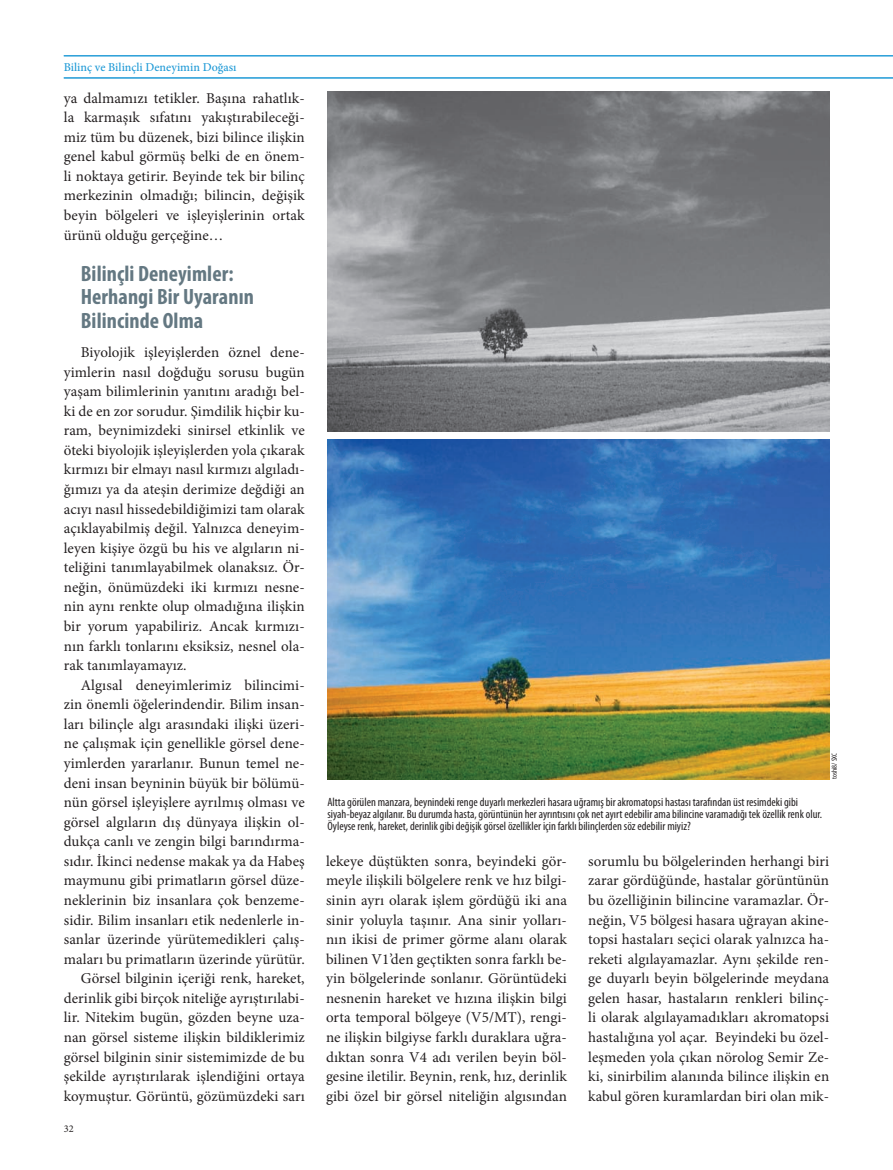
<style>
.page{position:relative;width:893px;height:1170px;background:#fff}
.page>*{position:absolute;margin:0;border:0;box-sizing:border-box;transform-origin:0 0}
.t1{font:700 condensed 22.2px/22.2px "Myriad Pro";letter-spacing:.005em;color:#647882}
.t2{font:15px/19.5px "Minion Pro";letter-spacing:.005em;color:#231f20;text-align:justify}
.t3{font:condensed 12px/12px "Myriad Pro";color:#231f20}
.t4{font:500 12px "Minion Pro";color:#1d99d6}
.t5{font:10.35px "Minion Pro";color:#231f20}
.t6{font:condensed 7.5px "Myriad Pro";color:#231f20}
</style>
<div class="page">
<hr style="left:64px;top:78px;width:829px;height:1px;background:#1d99d6">
<hr style="left:64px;top:56px;width:829px;height:1px;background:#1d99d6">
<img style="left:327px;top:439px;width:502px;height:340px">
<img style="left:327px;top:91px;width:502px;height:341px">
<p class="t4" style="left:64px;top:59px;width:174px">Bilinç ve Bilinçli Deneyimin Doğası</p>
<p class="t2" style="left:64px;top:88px;width:242px">ya dalmamızı tetikler. Başına rahatlık&shy;la karmaşık sıfatını yakıştırabileceği&shy;miz tüm bu düzenek, bizi bilince ilişkin genel kabul görmüş belki de en önem&shy;li noktaya getirir. Beyinde tek bir bilinç merkezinin olmadığı; bilincin, değişik beyin bölgeleri ve işleyişlerinin ortak ürünü olduğu gerçeğine…</p>
<h1 class="t1" style="left:81px;top:262px;width:175px">Bilinçli Deneyimler:<br>Herhangi Bir Uyaranın</h1>
<h1 class="t1" style="left:81px;top:309px;width:124px">Bilincinde Olma</h1>
<p class="t2" style="left:64px;top:342px;width:242px;text-indent:17px">Biyolojik işleyişlerden öznel dene&shy;yimlerin nasıl doğduğu sorusu bugün yaşam bilimlerinin yanıtını aradığı bel&shy;ki de en zor sorudur. Şimdilik hiçbir ku&shy;ram, beynimizdeki sinirsel etkinlik ve öteki biyolojik işleyişlerden yola çıkarak kırmızı bir elmayı nasıl kırmızı algıladı&shy;ğımızı ya da ateşin derimize değdiği an acıyı nasıl hissedebildiğimizi tam olarak açıklayabilmiş değil. Yalnızca deneyim&shy;leyen kişiye özgü bu his ve algıların ni&shy;teliğini tanımlayabilmek olanaksız. Ör&shy;neğin, önümüzdeki iki kırmızı nesne&shy;nin aynı renkte olup olmadığına ilişkin bir yorum yapabiliriz. Ancak kırmızı&shy;nın farklı tonlarını eksiksiz, nesnel ola&shy;rak tanımlayamayız.</p>
<p class="t2" style="left:64px;top:675px;width:242px;text-align:right">Algısal deneyimlerimiz bilincimi&shy;zin önemli öğelerindendir. Bilim insan&shy;ları bilinçle algı arasındaki ilişki üzeri&shy;ne çalışmak için genellikle görsel dene&shy;yimlerden yararlanır. Bunun temel ne&shy;deni insan beyninin büyük bir bölümü&shy;nün görsel işleyişlere ayrılmış olması ve görsel algıların dış dünyaya ilişkin ol&shy;dukça canlı ve zengin bilgi barındırma&shy;sıdır. İkinci nedense makak ya da Habeş maymunu gibi primatların görsel düze&shy;neklerinin biz insanlara çok benzeme&shy;sidir. Bilim insanları etik nedenlerle in&shy;sanlar üzerinde yürütemedikleri çalış&shy;maları bu primatların üzerinde yürütür.<br>Görsel bilginin içeriği renk, hareket, derinlik gibi birçok niteliğe ayrıştırılabi&shy;lir. Nitekim bugün, gözden beyne uza&shy;nan görsel sisteme ilişkin bildiklerimiz görsel bilginin sinir sistemimizde de bu şekilde ayrıştırılarak işlendiğini ortaya koymuştur. Görüntü, gözümüzdeki sarı</p>
<p class="t5" style="left:64px;top:1121px;width:11px">32</p>
<p class="t3" style="left:327px;top:795px;width:496px">Altta görülen manzara, beynindeki renge duyarlı merkezleri hasara uğramış bir akromatopsi hastası tarafından üst resimdeki gibi siyah-beyaz algılanır. Bu durumda hasta, görüntünün her ayrıntısını çok net ayırt edebilir ama bilincine varamadığı tek özellik renk olur.<br>Öyleyse renk, hareket, derinlik gibi değişik görsel özellikler için farklı bilinçlerden söz edebilir miyiz?</p>
<p class="t6" style="left:830px;top:778px;width:27px;rotate:-90deg">toshi8/ SXC</p>
<p class="t2" style="left:326px;top:851px;width:242px">lekeye düştükten sonra, beyindeki gör&shy;meyle ilişkili bölgelere renk ve hız bilgi&shy;sinin ayrı olarak işlem gördüğü iki ana sinir yoluyla taşınır. Ana sinir yolları&shy;nın ikisi de primer görme alanı olarak bilinen V1’den geçtikten sonra farklı be&shy;yin bölgelerinde sonlanır. Görüntüdeki nesnenin hareket ve hızına ilişkin bilgi orta temporal bölgeye (V5/MT), rengi&shy;ne ilişkin bilgiyse farklı duraklara uğra&shy;dıktan sonra V4 adı verilen beyin böl&shy;gesine iletilir. Beynin, renk, hız, derinlik gibi özel bir görsel niteliğin algısından</p>
<p class="t2" style="left:588px;top:851px;width:242px">sorumlu bu bölgelerinden herhangi biri zarar gördüğünde, hastalar görüntünün bu özelliğinin bilincine varamazlar. Ör&shy;neğin, V5 bölgesi hasara uğrayan akine&shy;topsi hastaları seçici olarak yalnızca ha&shy;reketi algılayamazlar. Aynı şekilde ren&shy;ge duyarlı beyin bölgelerinde meydana gelen hasar, hastaların renkleri bilinç&shy;li olarak algılayamadıkları akromatopsi hastalığına yol açar. Beyindeki bu özel&shy;leşmeden yola çıkan nörolog Semir Ze&shy;ki, sinirbilim alanında bilince ilişkin en kabul gören kuramlardan biri olan mik-</p>
</div>
